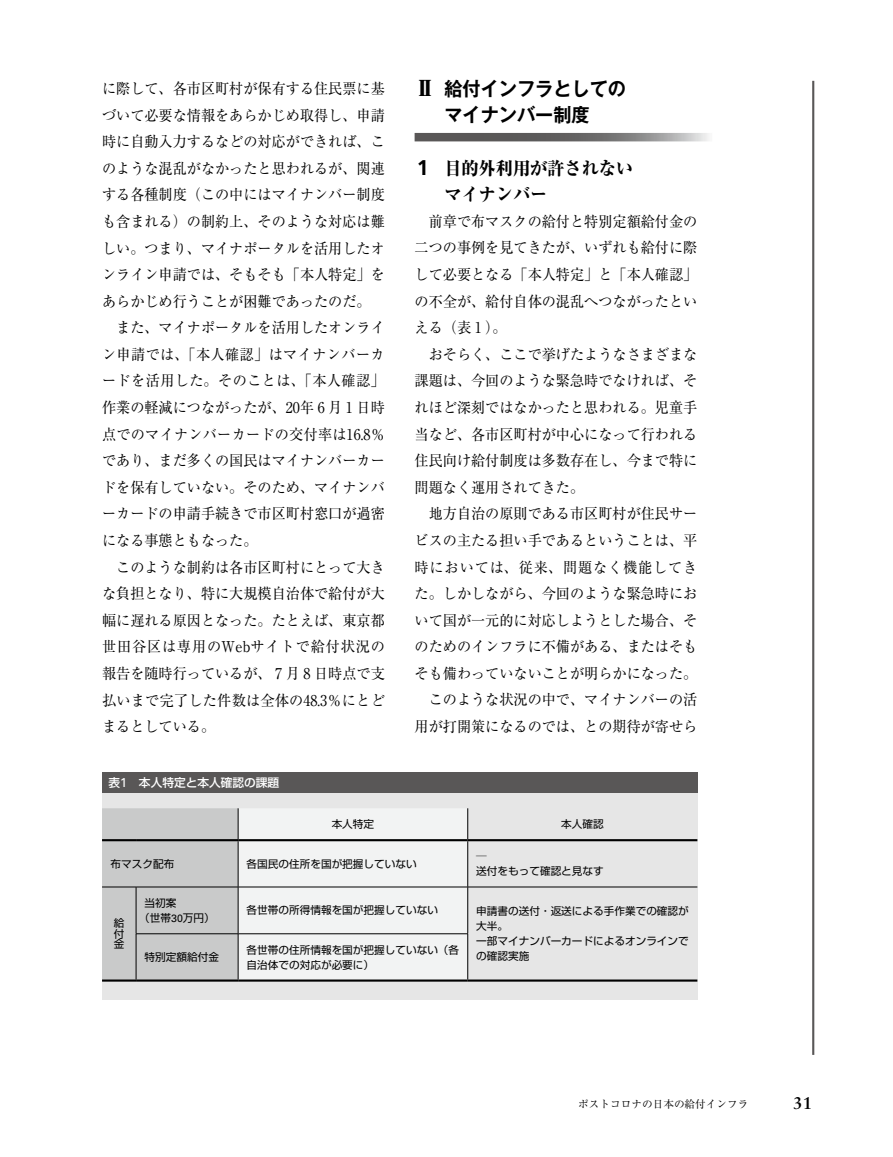
<style>
.page{position:relative;width:893px;height:1157px;background:#fff}
.page>*{position:absolute;margin:0;border:0;box-sizing:border-box;transform-origin:0 0}
.t1{font:700 19.2px/26.5px "Gothic MB101 Pro De";color:#000;text-align:center;scale:.95 1}
.t2{font:800 18px/26.5px "Ryumin Pro";color:#000;scale:.95 1}
.t3{font:700 16.95px "Sabon LT Std";color:#000}
.t4{font:14.85px/26.5px "Ryumin Pro";color:#000;text-align:justify;scale:.95 1}
.t5{font:14.85px "Ryumin Pro";letter-spacing:.02em;color:#000;scale:.95 1}
.t6{font:14.85px "Ryumin Pro";letter-spacing:.03em;color:#000;scale:.95 1}
.t7{font:14.85px "Ryumin Pro";letter-spacing:.06em;color:#000;scale:.95 1}
.t8{font:500 11.7px "Shin Go Pro";color:#fff}
.t9{font:10.65px/14.9px "Shin Go Pro";color:#000}
.t10{font:10.65px "Ryumin Pro";color:#000}
.s1{font-family:"Univers LT Std";font-weight:400;font-size:12.9px}
.s2{font-family:"Ryumin Pro";font-weight:900;font-size:21.3px}
.s3{font-family:"Frutiger LT Std";font-weight:700;font-size:21.3px}
.s4{font-family:"Univers LT Std"}
</style>
<div class="page">
<hr style="left:812px;top:81px;width:2px;height:973px;background:#595757">
<svg style="left:415px;top:133px;width:294px;height:8px;background:#767575"></svg>
<div style="left:102px;top:772px;width:595px;height:21px;background:#595757"></div>
<div style="left:102px;top:793px;width:595px;height:206px;background:#e6e6e6"></div>
<svg style="left:102px;top:808px;width:365px;height:171px"></svg>
<hr style="left:238px;top:808px;width:1px;height:31px;background:#000">
<hr style="left:467px;top:808px;width:1px;height:31px;background:#000">
<hr style="left:238px;top:841px;width:1px;height:45px;background:#000">
<hr style="left:467px;top:841px;width:1px;height:45px;background:#000">
<hr style="left:102px;top:886px;width:34px;height:1px;background:#000">
<hr style="left:136px;top:886px;width:102px;height:1px;background:#000">
<hr style="left:136px;top:887px;width:1px;height:46px;background:#000">
<hr style="left:238px;top:886px;width:230px;height:1px;background:#000">
<hr style="left:238px;top:887px;width:1px;height:46px;background:#000">
<hr style="left:468px;top:886px;width:229px;height:1px;background:#000">
<hr style="left:467px;top:887px;width:1px;height:46px;background:#000">
<hr style="left:136px;top:933px;width:102px;height:1px;background:#000">
<hr style="left:136px;top:934px;width:1px;height:45px;background:#000">
<hr style="left:238px;top:933px;width:230px;height:1px;background:#000">
<hr style="left:238px;top:934px;width:1px;height:45px;background:#000">
<hr style="left:467px;top:934px;width:1px;height:45px;background:#000">
<hr style="left:102px;top:839px;width:34px;height:2px;background:#000">
<hr style="left:136px;top:839px;width:102px;height:2px;background:#000">
<hr style="left:238px;top:839px;width:230px;height:2px;background:#000">
<hr style="left:468px;top:839px;width:229px;height:2px;background:#000">
<hr style="left:102px;top:979px;width:34px;height:2px;background:#000">
<hr style="left:468px;top:979px;width:229px;height:2px;background:#000">
<hr style="left:136px;top:979px;width:102px;height:2px;background:#000">
<hr style="left:238px;top:979px;width:230px;height:2px;background:#000">
<p class="t4" style="left:102px;top:74px;width:299px">に際して、各市区町村が保有する住民票に基</p>
<p class="t4" style="left:102px;top:101px;width:299px">づいて必要な情報をあらかじめ取得し、申請</p>
<p class="t4" style="left:102px;top:127px;width:299px">時に自動入力するなどの対応ができれば、こ</p>
<p class="t4" style="left:102px;top:154px;width:299px">のような混乱がなかったと思われるが、関連</p>
<p class="t4" style="left:102px;top:180px;width:299px">する各種制度（この中にはマイナンバー制度</p>
<p class="t4" style="left:102px;top:207px;width:299px">も含まれる）の制約上、そのような対応は難</p>
<p class="t4" style="left:102px;top:234px;width:299px">しい。つまり、マイナポータルを活用したオ</p>
<p class="t4" style="left:102px;top:260px;width:299px">ンライン申請では、そもそも「本人特定」を</p>
<p class="t4" style="left:102px;top:287px;width:284px">あらかじめ行うことが困難であったのだ。</p>
<p class="t4" style="left:116px;top:313px;width:284px">また、マイナポータルを活用したオンライ</p>
<p class="t6" style="left:102px;top:343px;width:299px">ン申請では、「本人確認」はマイナンバーカ</p>
<p class="t6" style="left:102px;top:369px;width:299px">ードを活用した。そのことは、「本人確認」</p>
<p class="t4" style="left:102px;top:393px;width:299px">作業の軽減につながったが、20年 6 月 1 日時</p>
<p class="t5" style="left:102px;top:422px;width:299px">点でのマイナンバーカードの交付率は16.8％</p>
<p class="t4" style="left:102px;top:446px;width:299px">であり、まだ多くの国民はマイナンバーカー</p>
<p class="t4" style="left:102px;top:473px;width:299px">ドを保有していない。そのため、マイナンバ</p>
<p class="t4" style="left:102px;top:499px;width:299px">ーカードの申請手続きで市区町村窓口が過密</p>
<p class="t4" style="left:102px;top:526px;width:165px">になる事態ともなった。</p>
<p class="t4" style="left:116px;top:553px;width:284px">このような制約は各市区町村にとって大き</p>
<p class="t4" style="left:102px;top:579px;width:299px">な負担となり、特に大規模自治体で給付が大</p>
<p class="t4" style="left:102px;top:606px;width:299px">幅に遅れる原因となった。たとえば、東京都</p>
<p class="t7" style="left:102px;top:635px;width:299px">世田谷区は専用のWebサイトで給付状況の</p>
<p class="t4" style="left:102px;top:659px;width:299px">報告を随時行っているが、 7 月 8 日時点で支</p>
<p class="t5" style="left:102px;top:688px;width:299px">払いまで完了した件数は全体の48.3％にとど</p>
<p class="t4" style="left:102px;top:712px;width:121px">まるとしている。</p>
<p class="t8" style="left:108px;top:773px;width:172px">表<span class="s1">1</span>　本人特定と本人確認の課題</p>
<p class="t1" style="left:415px;top:73px;width:224px"><span class="s2">Ⅱ</span> 給付インフラとしてのマイナンバー制度</p>
<p class="t2" style="left:444px;top:153px;width:200px;text-indent:-28px"><span class="s3">1</span> 目的外利用が許されないマイナンバー</p>
<p class="t4" style="left:415px;top:207px;width:299px;text-indent:14px">前章で布マスクの給付と特別定額給付金の二つの事例を見てきたが、いずれも給付に際して必要となる「本人特定」と「本人確認」の不全が、給付自体の混乱へつながったといえる（表 1 ）。</p>
<p class="t4" style="left:415px;top:340px;width:299px;text-indent:14px">おそらく、ここで挙げたようなさまざまな課題は、今回のような緊急時でなければ、それほど深刻ではなかったと思われる。児童手当など、各市区町村が中心になって行われる住民向け給付制度は多数存在し、今まで特に問題なく運用されてきた。</p>
<p class="t4" style="left:415px;top:499px;width:299px;text-align:right">地方自治の原則である市区町村が住民サービスの主たる担い手であるということは、平時においては、従来、問題なく機能してきた。しかしながら、今回のような緊急時において国が一元的に対応しようとした場合、そのためのインフラに不備がある、またはそもそも備わっていないことが明らかになった。このような状況の中で、マイナンバーの活用が打開策になるのでは、との期待が寄せら</p>
<p class="t9" style="left:332px;top:815px;width:44px">本人特定</p>
<p class="t9" style="left:561px;top:815px;width:44px">本人確認</p>
<p class="t9" style="left:111px;top:855px;width:65px">布マスク配布</p>
<p class="t9" style="left:247px;top:855px;width:172px">各国民の住所を国が把握していない</p>
<p class="t9" style="left:476px;top:847px;width:129px">─<br>送付をもって確認と見なす</p>
<p class="t9" style="left:114px;top:916px;width:12px;line-height:10.6px;text-align:justify">給付金</p>
<p class="t9" style="left:139px;top:894px;width:77px;text-indent:5px">当初案<br>（世帯<span class="s4">30</span>万円）</p>
<p class="t9" style="left:247px;top:901px;width:193px">各世帯の所得情報を国が把握していない</p>
<p class="t9" style="left:476px;top:902px;width:214px">申請書の送付・返送による手作業での確認が大半。<br>一部マイナンバーカードによるオンラインで</p>
<p class="t9" style="left:145px;top:948px;width:76px">特別定額給付金</p>
<p class="t9" style="left:476px;top:947px;width:55px">の確認実施</p>
<p class="t9" style="left:247px;top:941px;width:214px">各世帯の住所情報を国が把握していない（各自治体での対応が必要に）</p>
<p class="t10" style="left:578px;top:1095px;width:172px">ポストコロナの日本の給付インフラ</p>
<p class="t3" style="left:793px;top:1093px;width:20px">31</p>
</div>
